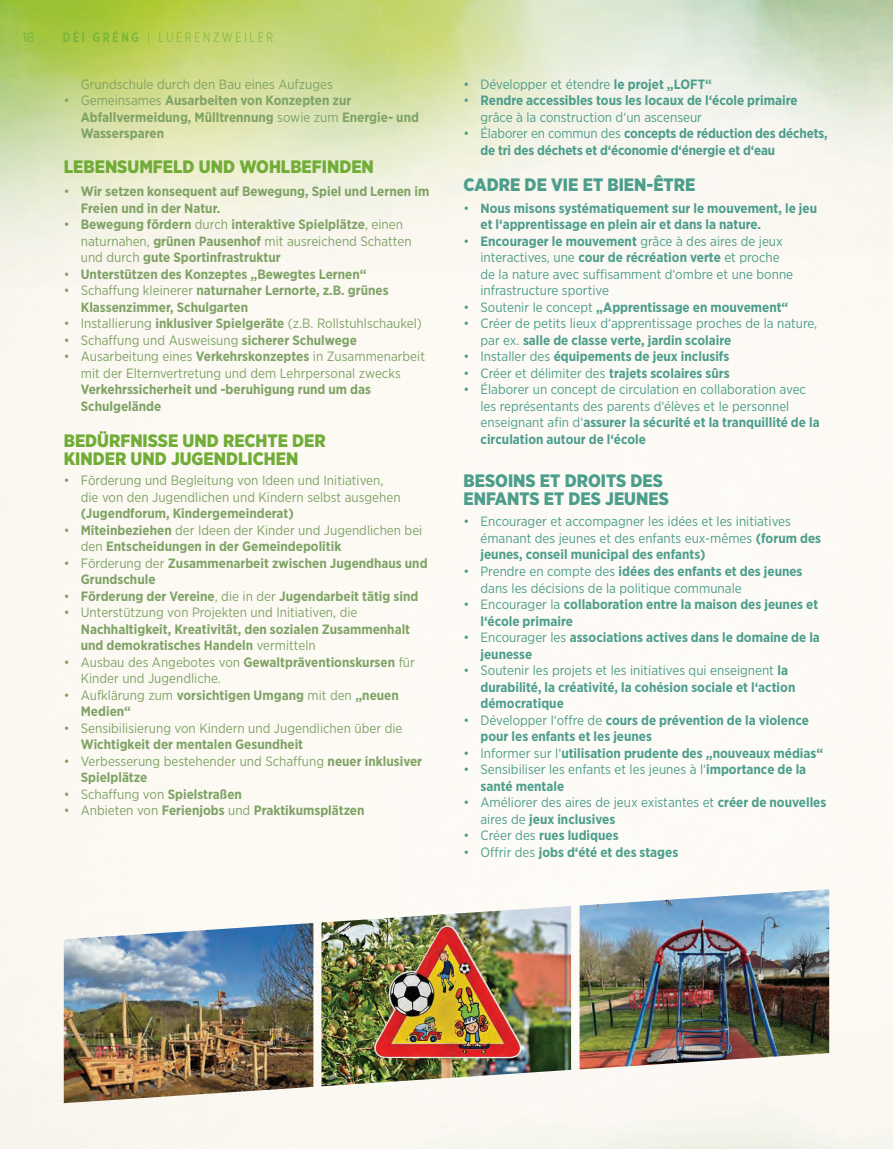
<style>
.page{position:relative;width:893px;height:1149px;background:#fff}
.page>*{position:absolute;margin:0;border:0;box-sizing:border-box;transform-origin:0 0}
.t1{font:900 18px/18px "Gotham Narrow";color:#73b13b}
.t2{font:900 18px/18px "Gotham Narrow";color:#4ea192}
.t3{font:700 13.5px/16.5px "Gotham Narrow";color:#81a76b}
.t4{font:13.5px/16.5px "Gotham Narrow";color:#4ea192}
.t5{font:700 13.5px/16.5px "Gotham Narrow";color:#4ea192}
.t6{font:13.5px/16.5px "Gotham Narrow";color:#81a76b}
.t7{font:300 13.5px "Gotham X Narrow";letter-spacing:.2em;color:#79ba3e}
.t8{font:13.5px "Gotham Narrow";color:#79ba3e}
.s1{font-weight:500}
.s2{font-weight:400}
.s3{font-weight:700}
</style>
<div class="page">
<img style="left:0;top:0;width:893px;height:1148px">
<p class="t8" style="left:23px;top:29px;width:13px">18</p>
<p class="t7" style="left:63px;top:29px;width:212px"><span class="s1">DÉI GRÉNG</span> | LUERENZWEILER</p>
<p class="t6" style="left:81px;top:76px;width:253px">Grundschule durch den Bau eines Aufzuges</p>
<p class="t3" style="left:81px;top:92px;width:340px;text-indent:-17px"><span class="s2">• Gemeinsames</span> Ausarbeiten von Konzepten zur<br>Abfallvermeidung, Mülltrennung <span class="s2">sowie zum</span> Energie- und<br>Wassersparen</p>
<h1 class="t1" style="left:64px;top:157px;width:312px">LEBENSUMFELD UND WOHLBEFINDEN</h1>
<p class="t3" style="left:81px;top:183px;width:350px;text-indent:-17px"><span class="s2">•</span> Wir setzen konsequent auf Bewegung, Spiel und Lernen im<br>Freien und in der Natur.</p>
<p class="t3" style="left:81px;top:216px;width:332px;text-indent:-17px"><span class="s2">•</span> Bewegung fördern <span class="s2">durch</span> interaktive Spielplätze<span class="s2">, einen naturnahen,</span> grünen Pausenhof <span class="s2">mit ausreichend Schatten und durch</span> gute Sportinfrastruktur</p>
<p class="t3" style="left:64px;top:265px;width:304px"><span class="s2">•</span> Unterstützen des Konzeptes „Bewegtes Lernen“</p>
<p class="t3" style="left:81px;top:282px;width:309px;text-indent:-17px"><span class="s2">• Schaffung kleinerer</span> naturnaher Lernorte, z.B. grünes<br>Klassenzimmer, Schulgarten</p>
<p class="t6" style="left:64px;top:315px;width:360px">• Installierung <span class="s3">inklusiver Spielgeräte</span> (z.B. Rollstuhlschaukel)</p>
<p class="t6" style="left:64px;top:331px;width:295px">• Schaffung und Ausweisung <span class="s3">sicherer Schulwege</span></p>
<p class="t6" style="left:64px;top:348px;width:363px;text-align:center">• Ausarbeitung eines <span class="s3">Verkehrskonzeptes</span> in Zusammenarbeit mit der Elternvertretung und dem Lehrpersonal zwecks</p>
<p class="t3" style="left:81px;top:381px;width:292px">Verkehrssicherheit und -beruhigung rund um das<br>Schulgelände</p>
<h1 class="t1" style="left:64px;top:431px;width:264px">BEDÜRFNISSE UND RECHTE DER<br>KINDER UND JUGENDLICHEN</h1>
<p class="t6" style="left:81px;top:472px;width:321px;text-indent:-17px">• Förderung und Begleitung von Ideen und Initiativen, die von den Jugendlichen und Kindern selbst ausgehen</p>
<p class="t3" style="left:81px;top:505px;width:215px">(Jugendforum, Kindergemeinderat)</p>
<p class="t3" style="left:81px;top:521px;width:343px;text-indent:-17px"><span class="s2">•</span> Miteinbeziehen <span class="s2">der Ideen der Kinder und Jugendlichen bei den</span> Entscheidungen in der Gemeindepolitik</p>
<p class="t3" style="left:81px;top:554px;width:348px;text-indent:-17px"><span class="s2">• Förderung der</span> Zusammenarbeit zwischen Jugendhaus und<br>Grundschule</p>
<p class="t3" style="left:64px;top:587px;width:356px"><span class="s2">•</span> Förderung der Vereine<span class="s2">, die in der</span> Jugendarbeit tätig sind</p>
<p class="t6" style="left:64px;top:603px;width:295px">• Unterstützung von Projekten und Initiativen, die</p>
<p class="t3" style="left:81px;top:620px;width:331px">Nachhaltigkeit, Kreativität, den sozialen Zusammenhalt und demokratisches Handeln <span class="s2">vermitteln</span></p>
<p class="t6" style="left:81px;top:653px;width:336px;text-indent:-17px">• Ausbau des Angebotes von <span class="s3">Gewaltpräventionskursen</span> für<br>Kinder und Jugendliche.</p>
<p class="t3" style="left:81px;top:686px;width:320px;text-indent:-17px"><span class="s2">• Aufklärung zum</span> vorsichtigen Umgang <span class="s2">mit den</span> „neuen<br>Medien“</p>
<p class="t6" style="left:64px;top:719px;width:340px">• Sensibilisierung von Kindern und Jugendlichen über die</p>
<p class="t3" style="left:81px;top:736px;width:224px">Wichtigkeit der mentalen Gesundheit</p>
<p class="t6" style="left:81px;top:752px;width:343px;text-indent:-17px">• Verbesserung bestehender und Schaffung <span class="s3">neuer inklusiver<br>Spielplätze</span></p>
<p class="t6" style="left:64px;top:785px;width:180px">• Schaffung von <span class="s3">Spielstraßen</span></p>
<p class="t3" style="left:64px;top:802px;width:302px"><span class="s2">• Anbieten von</span> Ferienjobs <span class="s2">und</span> Praktikumsplätzen</p>
<p class="t4" style="left:463px;top:75px;width:250px">• Développer et étendre <span class="s3">le projet „LOFT“</span></p>
<p class="t5" style="left:480px;top:92px;width:319px;text-indent:-17px"><span class="s2">•</span> Rendre accessibles tous les locaux de l‘école primaire <span class="s2">grâce à la construction d‘un ascenseur</span></p>
<p class="t5" style="left:480px;top:125px;width:349px;text-indent:-17px"><span class="s2">• Élaborer en commun des</span> concepts de réduction des déchets, de tri des déchets et d‘économie d‘énergie et d‘eau</p>
<h1 class="t2" style="left:463px;top:175px;width:233px">CADRE DE VIE ET BIEN-ÊTRE</h1>
<p class="t5" style="left:480px;top:199px;width:338px;text-indent:-17px"><span class="s2">•</span> Nous misons systématiquement sur le mouvement, le jeu et l‘apprentissage en plein air et dans la nature.</p>
<p class="t4" style="left:480px;top:232px;width:314px;text-indent:-17px">• <span class="s3">Encourager le mouvement</span> grâce à des aires de jeux interactives, une <span class="s3">cour de récréation verte</span> et proche de la nature avec suffisamment d‘ombre et une bonne infrastructure sportive</p>
<p class="t5" style="left:463px;top:298px;width:326px"><span class="s2">• Soutenir le concept</span> „Apprentissage en mouvement“</p>
<p class="t4" style="left:480px;top:315px;width:338px;text-indent:-17px">• Créer de petits lieux d‘apprentissage proches de la nature, par ex. <span class="s3">salle de classe verte, jardin scolaire</span></p>
<p class="t5" style="left:463px;top:348px;width:267px"><span class="s2">• Installer des</span> équipements de jeux inclusifs</p>
<p class="t4" style="left:463px;top:364px;width:268px">• Créer et délimiter des <span class="s3">trajets scolaires sûrs</span></p>
<p class="t4" style="left:480px;top:381px;width:341px;text-indent:-17px">• Élaborer un concept de circulation en collaboration avec les représentants des parents d‘élèves et le personnel enseignant afin d‘<span class="s3">assurer la sécurité et la tranquillité de la circulation autour de l‘école</span></p>
<h1 class="t2" style="left:463px;top:471px;width:207px">BESOINS ET DROITS DES<br>ENFANTS ET DES JEUNES</h1>
<p class="t4" style="left:480px;top:513px;width:342px;text-indent:-17px">• Encourager et accompagner les idées et les initiatives émanant des jeunes et des enfants eux-mêmes <span class="s3">(forum des jeunes, conseil municipal des enfants)</span></p>
<p class="t4" style="left:480px;top:562px;width:324px;text-indent:-17px">• Prendre en compte des <span class="s3">idées des enfants et des jeunes </span>dans les décisions de la politique communale</p>
<p class="t5" style="left:480px;top:595px;width:339px;text-indent:-17px"><span class="s2">• Encourager la</span> collaboration entre la maison des jeunes et l‘école primaire</p>
<p class="t5" style="left:480px;top:628px;width:341px;text-indent:-17px"><span class="s2">• Encourager les</span> associations actives dans le domaine de la jeunesse</p>
<p class="t5" style="left:480px;top:661px;width:316px;text-indent:-17px"><span class="s2">• Soutenir les projets et les initiatives qui enseignent</span> la durabilité, la créativité, la cohésion sociale et l‘action démocratique</p>
<p class="t5" style="left:480px;top:711px;width:330px;text-indent:-17px"><span class="s2">• Développer l‘offre de</span> cours de prévention de la violence pour les enfants et les jeunes</p>
<p class="t5" style="left:463px;top:744px;width:361px"><span class="s2">• Informer sur l‘</span>utilisation prudente des „nouveaux médias“</p>
<p class="t4" style="left:480px;top:760px;width:327px;text-indent:-17px">• Sensibiliser les enfants et les jeunes à l‘<span class="s3">importance de la santé mentale</span></p>
<p class="t4" style="left:480px;top:793px;width:347px;text-indent:-17px">• Améliorer des aires de jeux existantes et <span class="s3">créer de nouvelles </span>aires de <span class="s3">jeux inclusives</span></p>
<p class="t5" style="left:463px;top:826px;width:157px"><span class="s2">• Créer des</span> rues ludiques</p>
<p class="t5" style="left:463px;top:843px;width:216px"><span class="s2">• Offrir des</span> jobs d‘été et des stages</p>
</div>
